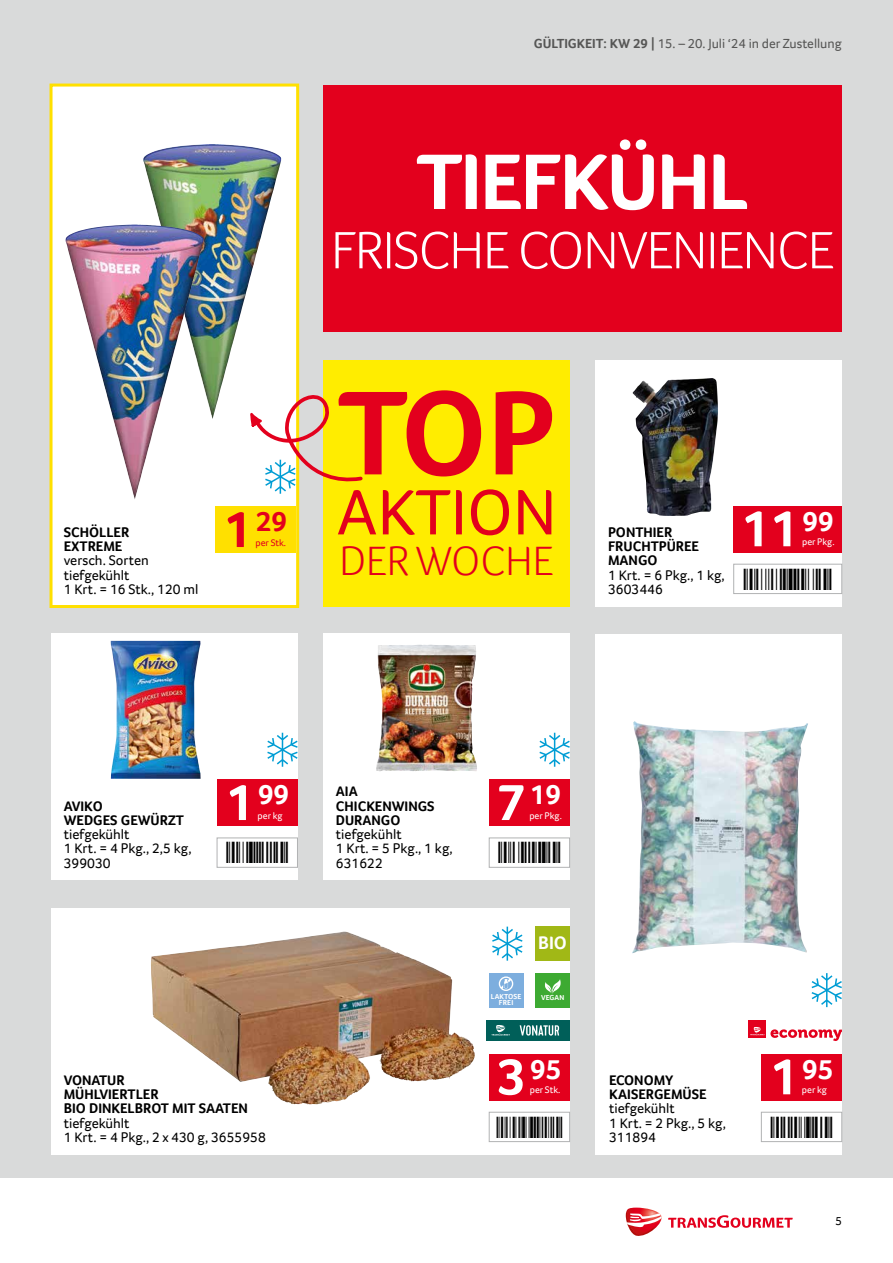
<style>
.page{position:relative;width:893px;height:1263px;background:#fff}
.page>*{position:absolute;margin:0;border:0;box-sizing:border-box;transform-origin:0 0}
.t1{font:700 123px "Transgourmet";color:#e3001d}
.t2{font:700 81px "Transgourmet";letter-spacing:-.025em;color:#fff}
.t3{font:66px "Transgourmet";color:#e3001d}
.t4{font:300 54px "Transgourmet";letter-spacing:-.025em;color:#fff}
.t5{font:700 52.5px "Transgourmet";color:#fff}
.t6{font:300 42px "Transgourmet";color:#e3001d}
.t7{font:700 28.5px "Transgourmet";color:#fff}
.t8{font:700 28.5px "Transgourmet";color:#e3001d}
.t9{font:700 18.45px "Transgourmet";color:#fff}
.t10{font:14.25px/14.2px "Transgourmet";color:#000}
.t11{font:700 14.25px/14.2px "Transgourmet";color:#000}
.t12{font:13.5px "Transgourmet";color:#565655}
.t13{font:12px "Transgourmet";color:#000}
.t14{font:9.75px "Transgourmet";color:#fff}
.t15{font:9.75px "Transgourmet";color:#e3001d}
.t16{font:700 7.5px "Transgourmet";letter-spacing:.02em;color:#fff}
.s1{font-size:52.5px}
.s2{font-weight:700}
</style>
<div class="page">
<svg style="left:625px;top:1207px;width:168px;height:29px"></svg>
<div style="left:0;top:0;width:893px;height:1178px;background:#d9dada"></div>
<div style="left:323px;top:360px;width:247px;height:246px;background:#ffed00"></div>
<div style="left:50px;top:84px;width:249px;height:524px;background:#fff;border:3px solid #ffe000"></div>
<div style="left:595px;top:360px;width:247px;height:246px;background:#fff"></div>
<div style="left:51px;top:634px;width:247px;height:246px;background:#fff"></div>
<div style="left:323px;top:634px;width:247px;height:246px;background:#fff"></div>
<svg style="left:51px;top:908px;width:519px;height:246px;background:#e9dfd7"></svg>
<div style="left:595px;top:634px;width:247px;height:520px;background:#fff"></div>
<div style="left:323px;top:86px;width:519px;height:246px;background:#e3001d"></div>
<img style="left:143px;top:144px;width:138px;height:275px">
<img style="left:66px;top:225px;width:138px;height:274px">
<div style="left:215px;top:506px;width:81px;height:47px;background:#ffe000"></div>
<svg style="left:248px;top:391px;width:115px;height:103px"></svg>
<img style="left:633px;top:378px;width:85px;height:138px">
<div style="left:733px;top:506px;width:109px;height:46px;background:#e3001d"></div>
<div style="left:733px;top:564px;width:109px;height:30px;border:1px solid #b1b2b3"></div>
<img style="left:111px;top:641px;width:90px;height:138px">
<div style="left:217px;top:779px;width:81px;height:47px;background:#e3001d"></div>
<div style="left:217px;top:838px;width:81px;height:29px;border:1px solid #b1b2b3"></div>
<svg style="left:267px;top:733px;width:31px;height:34px"></svg>
<img style="left:376px;top:645px;width:101px;height:126px">
<div style="left:489px;top:779px;width:81px;height:47px;background:#e3001d"></div>
<div style="left:489px;top:838px;width:81px;height:29px;border:1px solid #b1b2b3"></div>
<svg style="left:539px;top:733px;width:31px;height:34px"></svg>
<img style="left:632px;top:721px;width:176px;height:232px">
<div style="left:761px;top:1054px;width:81px;height:46px;background:#e3001d"></div>
<div style="left:761px;top:1112px;width:81px;height:30px;border:1px solid #b1b2b3"></div>
<svg style="left:812px;top:973px;width:30px;height:34px"></svg>
<img style="left:151px;top:932px;width:192px;height:106px">
<div style="left:489px;top:1054px;width:81px;height:46px;background:#e3001d"></div>
<div style="left:489px;top:1112px;width:81px;height:30px;border:1px solid #b1b2b3"></div>
<div style="left:536px;top:973px;width:34px;height:34px;background:#3daa32"></div>
<svg style="left:545px;top:979px;width:16px;height:15px"></svg>
<div style="left:489px;top:973px;width:34px;height:34px;background:#7daede"></div>
<svg style="left:499px;top:976px;width:14px;height:15px"></svg>
<svg style="left:492px;top:927px;width:30px;height:34px"></svg>
<div style="left:535px;top:927px;width:35px;height:34px;background:#a1b816"></div>
<div style="left:486px;top:1020px;width:84px;height:21px;background:#005f59"></div>
<svg style="left:520px;top:1025px;width:39px;height:10px"></svg>
<svg style="left:491px;top:1025px;width:19px;height:10px"></svg>
<svg style="left:770px;top:1029px;width:72px;height:12px"></svg>
<div style="left:748px;top:1020px;width:18px;height:18px;background:#e3001d"></div>
<svg style="left:750px;top:1027px;width:14px;height:8px"></svg>
<svg style="left:497px;top:1116px;width:65px;height:21px"></svg>
<p class="t11" style="left:64px;top:525px;width:67px">SCHÖLLER<br>EXTREME</p>
<p class="t10" style="left:64px;top:553px;width:136px">versch. Sorten tiefgekühlt<br>1 Krt. = 16 Stk., 120 ml</p>
<h3 class="t8" style="left:223px;top:505px;width:66px"><span class="s1">1</span>29</h3>
<p class="t15" style="left:255px;top:537px;width:32px">per Stk.</p>
<p class="t12" style="left:534px;top:36px;width:310px"><span class="s2">GÜLTIGKEIT: KW 29 |</span> 15. – 20. Juli ‘24 in der Zustellung</p>
<h2 class="t2" style="left:416px;top:134px;width:334px">TIEFKÜHL</h2>
<h3 class="t4" style="left:331px;top:219px;width:505px">FRISCHE CONVENIENCE</h3>
<h1 class="t1" style="left:338px;top:360px;width:219px">TOP</h1>
<h3 class="t3" style="left:336px;top:474px;width:222px">AKTION</h3>
<h3 class="t6" style="left:340px;top:536px;width:215px">DER WOCHE</h3>
<p class="t11" style="left:608px;top:525px;width:93px">PONTHIER<br>FRUCHTPÜREE<br>MANGO</p>
<p class="t10" style="left:608px;top:567px;width:118px">1 Krt. = 6 Pkg., 1 kg,<br>3603446</p>
<h3 class="t5" style="left:741px;top:498px;width:94px">11<sup>99</sup></h3>
<p class="t14" style="left:802px;top:536px;width:34px">per Pkg.</p>
<p class="t11" style="left:64px;top:798px;width:122px">AVIKO<br>WEDGES GEWÜRZT</p>
<p class="t10" style="left:64px;top:827px;width:129px">tiefgekühlt<br>1 Krt. = 4 Pkg., 2,5 kg,<br>399030</p>
<h3 class="t7" style="left:225px;top:778px;width:66px"><span class="s1">1</span>99</h3>
<p class="t14" style="left:258px;top:810px;width:27px">per kg</p>
<p class="t11" style="left:64px;top:1073px;width:186px">VONATUR<br>MÜHLVIERTLER<br>BIO DINKELBROT MIT SAATEN</p>
<p class="t10" style="left:64px;top:1115px;width:204px">tiefgekühlt<br>1 Krt. = 4 Pkg., 2 x 430 g, 3655958</p>
<p class="t11" style="left:336px;top:784px;width:100px">AIA<br>CHICKENWINGS<br>DURANGO</p>
<p class="t10" style="left:336px;top:827px;width:118px">tiefgekühlt<br>1 Krt. = 5 Pkg., 1 kg,<br>631622</p>
<h3 class="t7" style="left:497px;top:778px;width:66px"><span class="s1">7</span>19</h3>
<p class="t14" style="left:529px;top:810px;width:34px">per Pkg.</p>
<p class="t9" style="left:538px;top:932px;width:30px">BIO</p>
<p class="t16" style="left:491px;top:992px;width:32px">LAKTOSE</p>
<p class="t16" style="left:541px;top:993px;width:25px">VEGAN</p>
<p class="t16" style="left:499px;top:998px;width:16px">FREI</p>
<h3 class="t7" style="left:497px;top:1052px;width:66px"><span class="s1">3</span>95</h3>
<p class="t14" style="left:530px;top:1084px;width:32px">per Stk.</p>
<p class="t11" style="left:609px;top:1073px;width:99px">ECONOMY<br>KAISERGEMÜSE</p>
<p class="t10" style="left:609px;top:1101px;width:118px">tiefgekühlt<br>1 Krt. = 2 Pkg., 5 kg,<br>311894</p>
<h3 class="t7" style="left:769px;top:1052px;width:66px"><span class="s1">1</span>95</h3>
<p class="t14" style="left:802px;top:1084px;width:27px">per kg</p>
<p class="t13" style="left:835px;top:1214px;width:8px">5</p>
</div>
